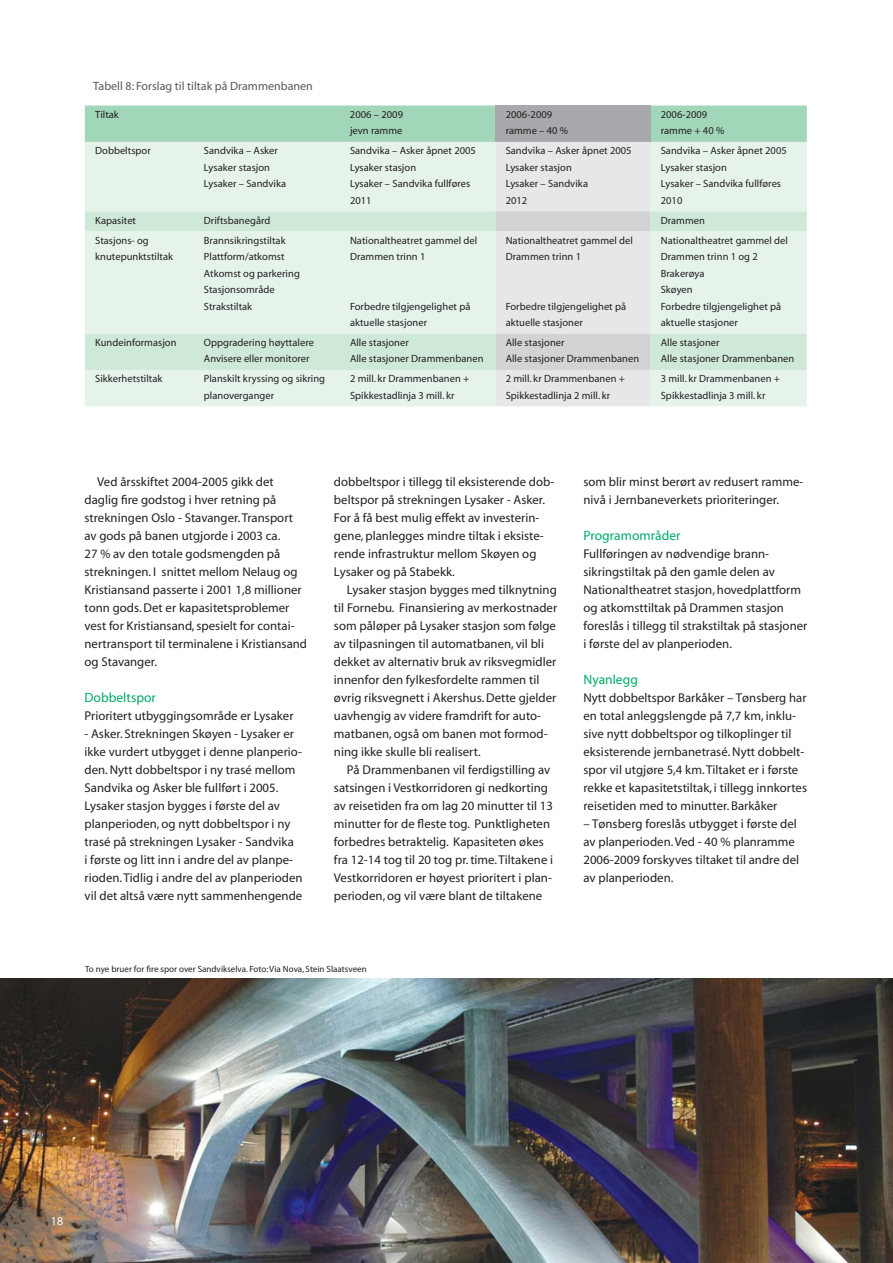
<style>
.page{position:relative;width:893px;height:1263px;background:#fff}
.page>*{position:absolute;margin:0;border:0;box-sizing:border-box;transform-origin:0 0}
.t1{font:13.5px "Myriad";letter-spacing:.005em;color:#00ab65}
.t2{font:12.75px/18px "Myriad";letter-spacing:.005em;color:#231f20}
.t3{font:12px "Myriad";letter-spacing:.005em;color:#58595b}
.t4{font:12px "Myriad";color:#fff}
.t5{font:10.5px/16.5px "Myriad";letter-spacing:.005em;color:#231f20}
.t6{font:9px "Myriad";letter-spacing:.005em;color:#231f20}
</style>
<div class="page">
<img style="left:0;top:978px;width:893px;height:285px">
<svg style="left:85px;top:106px;width:722px;height:300px;background:#d9e9e0"></svg>
<p class="t3" style="left:93px;top:81px;width:221px">Tabell 8: Forslag til tiltak på Drammenbanen</p>
<p class="t5" style="left:95px;top:107px;width:25px">Tiltak</p>
<p class="t5" style="left:350px;top:107px;width:55px">2006 – 2009 jevn ramme</p>
<p class="t5" style="left:506px;top:107px;width:64px">2006-2009 ramme – 40 %</p>
<p class="t5" style="left:661px;top:107px;width:65px">2006-2009 ramme + 40 %</p>
<p class="t5" style="left:95px;top:143px;width:57px">Dobbeltspor</p>
<p class="t5" style="left:204px;top:143px;width:84px">Sandvika – Asker<br>Lysaker stasjon<br>Lysaker – Sandvika</p>
<p class="t5" style="left:350px;top:143px;width:128px">Sandvika – Asker åpnet 2005<br>Lysaker stasjon<br>Lysaker – Sandvika fullføres<br>2011</p>
<p class="t5" style="left:506px;top:143px;width:128px">Sandvika – Asker åpnet 2005<br>Lysaker stasjon<br>Lysaker – Sandvika<br>2012</p>
<p class="t5" style="left:661px;top:143px;width:128px">Sandvika – Asker åpnet 2005<br>Lysaker stasjon<br>Lysaker – Sandvika fullføres<br>2010</p>
<p class="t5" style="left:95px;top:213px;width:42px">Kapasitet</p>
<p class="t5" style="left:204px;top:213px;width:68px">Driftsbanegård</p>
<p class="t5" style="left:661px;top:213px;width:46px">Drammen</p>
<p class="t5" style="left:95px;top:233px;width:79px">Stasjons- og knutepunktstiltak</p>
<p class="t5" style="left:204px;top:233px;width:97px">Brannsikringstiltak<br>Plattform/atkomst<br>Atkomst og parkering<br>Stasjonsområde<br>Strakstiltak</p>
<p class="t5" style="left:350px;top:233px;width:129px">Nationaltheatret gammel del<br>Drammen trinn 1</p>
<p class="t5" style="left:661px;top:233px;width:129px">Nationaltheatret gammel del<br>Drammen trinn 1 og 2<br>Brakerøya<br>Skøyen<br>Forbedre tilgjengelighet på aktuelle stasjoner</p>
<p class="t5" style="left:506px;top:233px;width:129px">Nationaltheatret gammel del<br>Drammen trinn 1</p>
<p class="t5" style="left:506px;top:299px;width:122px">Forbedre tilgjengelighet på aktuelle stasjoner</p>
<p class="t5" style="left:350px;top:299px;width:122px">Forbedre tilgjengelighet på aktuelle stasjoner</p>
<p class="t5" style="left:95px;top:335px;width:83px">Kundeinformasjon</p>
<p class="t5" style="left:204px;top:335px;width:112px">Oppgradering høyttalere<br>Anvisere eller monitorer</p>
<p class="t5" style="left:350px;top:335px;width:135px">Alle stasjoner<br>Alle stasjoner Drammenbanen</p>
<p class="t5" style="left:506px;top:335px;width:135px">Alle stasjoner<br>Alle stasjoner Drammenbanen</p>
<p class="t5" style="left:661px;top:335px;width:135px">Alle stasjoner<br>Alle stasjoner Drammenbanen</p>
<p class="t5" style="left:95px;top:371px;width:69px">Sikkerhetstiltak</p>
<p class="t5" style="left:204px;top:371px;width:123px">Planskilt kryssing og sikring planoverganger</p>
<p class="t5" style="left:350px;top:371px;width:121px">2 mill. kr Drammenbanen +<br>Spikkestadlinja 3 mill. kr</p>
<p class="t5" style="left:506px;top:371px;width:121px">2 mill. kr Drammenbanen +<br>Spikkestadlinja 2 mill. kr</p>
<p class="t5" style="left:661px;top:371px;width:121px">3 mill. kr Drammenbanen +<br>Spikkestadlinja 3 mill. kr</p>
<p class="t2" style="left:84px;top:474px;width:224px;text-indent:13px">Ved årsskiftet 2004-2005 gikk det daglig fire godstog i hver retning på strekningen Oslo - Stavanger. Transport av gods på banen utgjorde i 2003 ca.<br>27 % av den totale godsmengden på strekningen. I snittet mellom Nelaug og Kristiansand passerte i 2001 1,8 millioner tonn gods. Det er kapasitetsproblemer vest for Kristiansand, spesielt for contai&shy;nertransport til terminalene i Kristiansand og Stavanger.</p>
<p class="t1" style="left:84px;top:692px;width:73px">Dobbeltspor</p>
<p class="t2" style="left:84px;top:708px;width:211px">Prioritert utbyggingsområde er Lysaker</p>
<p class="t2" style="left:84px;top:726px;width:219px">- Asker. Strekningen Skøyen - Lysaker er ikke vurdert utbygget i denne planperio&shy;den. Nytt dobbeltspor i ny trasé mellom Sandvika og Asker ble fullført i 2005.<br>Lysaker stasjon bygges i første del av planperioden, og nytt dobbeltspor i ny trasé på strekningen Lysaker - Sandvika<br>i første og litt inn i andre del av planpe&shy;rioden. Tidlig i andre del av planperioden vil det altså være nytt sammenhengende</p>
<p class="t2" style="left:334px;top:474px;width:222px">dobbeltspor i tillegg til eksisterende dob&shy;beltspor på strekningen Lysaker - Asker.<br>For å få best mulig effekt av investerin&shy;gene, planlegges mindre tiltak i eksiste&shy;rende infrastruktur mellom Skøyen og Lysaker og på Stabekk.</p>
<p class="t2" style="left:334px;top:582px;width:225px;text-indent:13px">Lysaker stasjon bygges med tilknytning til Fornebu. Finansiering av merkostnader som påløper på Lysaker stasjon som følge av tilpasningen til automatbanen, vil bli dekket av alternativ bruk av riksvegmidler innenfor den fylkesfordelte rammen til øvrig riksvegnett i Akershus. Dette gjelder uavhengig av videre framdrift for auto&shy;matbanen, også om banen mot formod&shy;ning ikke skulle bli realisert.</p>
<p class="t2" style="left:334px;top:762px;width:221px;text-indent:13px">På Drammenbanen vil ferdigstilling av satsingen i Vestkorridoren gi nedkorting av reisetiden fra om lag 20 minutter til 13 minutter for de fleste tog. Punktligheten forbedres betraktelig. Kapasiteten økes fra 12-14 tog til 20 tog pr. time. Tiltakene i Vestkorridoren er høyest prioritert i plan&shy;perioden, og vil være blant de tiltakene</p>
<p class="t6" style="left:85px;top:966px;width:283px">To nye bruer for fire spor over Sandvikselva. Foto: Via Nova, Stein Slaatsveen</p>
<p class="t2" style="left:583px;top:474px;width:222px">som blir minst berørt av redusert ramme&shy;nivå i Jernbaneverkets prioriteringer.</p>
<p class="t1" style="left:583px;top:530px;width:99px">Programområder</p>
<p class="t2" style="left:583px;top:546px;width:225px">Fullføringen av nødvendige brann&shy;sikringstiltak på den gamle delen av Nationaltheatret stasjon, hovedplattform og atkomsttiltak på Drammen stasjon foreslås i tillegg til strakstiltak på stasjoner i første del av planperioden.</p>
<p class="t1" style="left:583px;top:674px;width:56px">Nyanlegg</p>
<p class="t2" style="left:583px;top:690px;width:225px">Nytt dobbeltspor Barkåker – Tønsberg har en total anleggslengde på 7,7 km, inklu&shy;sive nytt dobbeltspor og tilkoplinger til eksisterende jernbanetrasé. Nytt dobbelt&shy;spor vil utgjøre 5,4 km. Tiltaket er i første rekke et kapasitetstiltak, i tillegg innkortes reisetiden med to minutter. Barkåker</p>
<p class="t2" style="left:583px;top:816px;width:217px">– Tønsberg foreslås utbygget i første del av planperioden. Ved - 40 % planramme 2006-2009 forskyves tiltaket til andre del av planperioden.</p>
<p class="t4" style="left:51px;top:1216px;width:14px">18</p>
</div>
